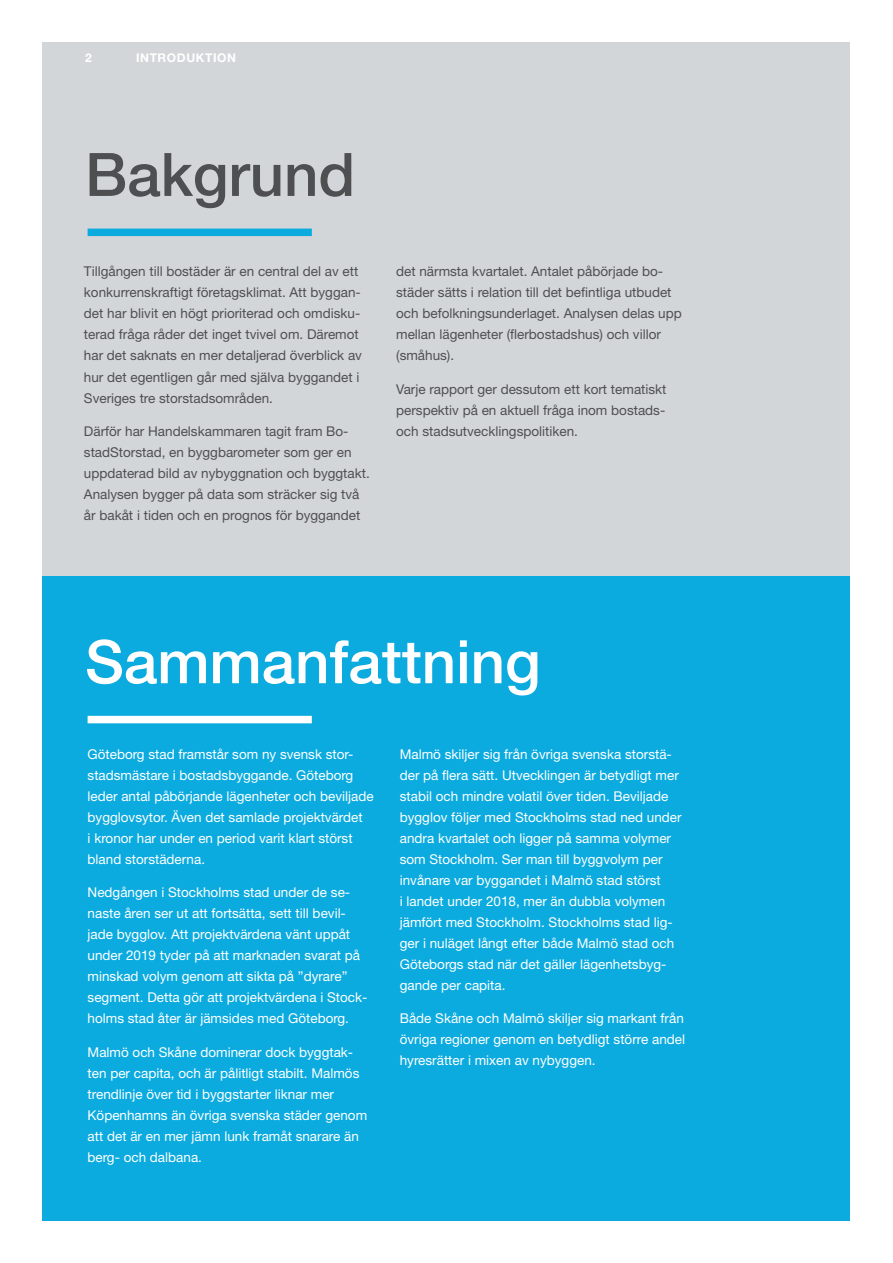
<style>
.page{position:relative;width:893px;height:1263px;background:#fff}
.page>*{position:absolute;margin:0;border:0;box-sizing:border-box;transform-origin:0 0}
.t1{font:500 60px "Helvetica Neue LT Std";color:#fff}
.t2{font:500 60px "Helvetica Neue LT Std";color:#4e4f50}
.t3{font:13.5px/21px "Helvetica Neue LT Std";color:#fff}
.t4{font:13.5px/21px "Helvetica Neue LT Std";color:#4e4f50}
.t5{font:700 12px "Helvetica Neue LT Std";letter-spacing:.05em;color:#fff}
</style>
<div class="page">
<div style="left:43px;top:43px;width:807px;height:588px;background:#d3d6d8"></div>
<div style="left:43px;top:576px;width:807px;height:644px;background:#0cabdf"></div>
<div style="left:88px;top:229px;width:224px;height:7px;background:#0cabdf"></div>
<div style="left:88px;top:716px;width:224px;height:7px;background:#fff"></div>
<p class="t5" style="left:85px;top:50px;width:8px">2</p>
<p class="t5" style="left:136px;top:50px;width:101px">INTRODUKTION</p>
<p class="t2" style="left:85px;top:139px;width:272px">Bakgrund</p>
<p class="t4" style="left:84px;top:261px;width:280px">Tillgången till bostäder är en central del av ett konkurrenskraftigt företagsklimat. Att byggan&shy;det har blivit en högt prioriterad och omdisku&shy;terad fråga råder det inget tvivel om. Däremot har det saknats en mer detaljerad överblick av hur det egentligen går med själva byggandet i Sveriges tre storstadsområden.</p>
<p class="t4" style="left:84px;top:421px;width:287px">Därför har Handelskammaren tagit fram Bo&shy;stadStorstad, en byggbarometer som ger en uppdaterad bild av nybyggnation och byggtakt.<br>Analysen bygger på data som sträcker sig två år bakåt i tiden och en prognos för byggandet</p>
<p class="t4" style="left:396px;top:261px;width:287px">det närmsta kvartalet. Antalet påbörjade bo&shy;städer sätts i relation till det befintliga utbudet och befolkningsunderlaget. Analysen delas upp mellan lägenheter (flerbostadshus) och villor (småhus).</p>
<p class="t4" style="left:396px;top:379px;width:272px;text-align:justify">Varje rapport ger dessutom ett kort tematiskt perspektiv på en aktuell fråga inom bostads&shy;och stadsutvecklingspolitiken.</p>
<p class="t1" style="left:85px;top:626px;width:457px">Sammanfattning</p>
<p class="t3" style="left:88px;top:743px;width:288px">Göteborg stad framstår som ny svensk stor&shy;stadsmästare i bostadsbyggande. Göteborg leder antal påbörjande lägenheter och beviljade bygglovsytor. Även det samlade projektvärdet<br>i kronor har under en period varit klart störst bland storstäderna.</p>
<p class="t3" style="left:88px;top:882px;width:281px">Nedgången i Stockholms stad under de se&shy;naste åren ser ut att fortsätta, sett till bevil&shy;jade bygglov. Att projektvärdena vänt uppåt under 2019 tyder på att marknaden svarat på minskad volym genom att sikta på ”dyrare” segment. Detta gör att projektvärdena i Stock&shy;holms stad åter är jämsides med Göteborg.</p>
<p class="t3" style="left:88px;top:1042px;width:281px">Malmö och Skåne dominerar dock byggtak&shy;ten per capita, och är pålitligt stabilt. Malmös trendlinje över tid i byggstarter liknar mer Köpenhamns än övriga svenska städer genom att det är en mer jämn lunk framåt snarare än berg- och dalbana.</p>
<p class="t3" style="left:400px;top:743px;width:283px">Malmö skiljer sig från övriga svenska storstä&shy;der på flera sätt. Utvecklingen är betydligt mer stabil och mindre volatil över tiden. Beviljade bygglov följer med Stockholms stad ned under andra kvartalet och ligger på samma volymer som Stockholm. Ser man till byggvolym per invånare var byggandet i Malmö stad störst<br>i landet under 2018, mer än dubbla volymen jämfört med Stockholm. Stockholms stad lig&shy;ger i nuläget långt efter både Malmö stad och Göteborgs stad när det gäller lägenhetsbyg&shy;gande per capita.</p>
<p class="t3" style="left:400px;top:1008px;width:287px;text-align:justify">Både Skåne och Malmö skiljer sig markant från övriga regioner genom en betydligt större andel hyresrätter i mixen av nybyggen.</p>
</div>
